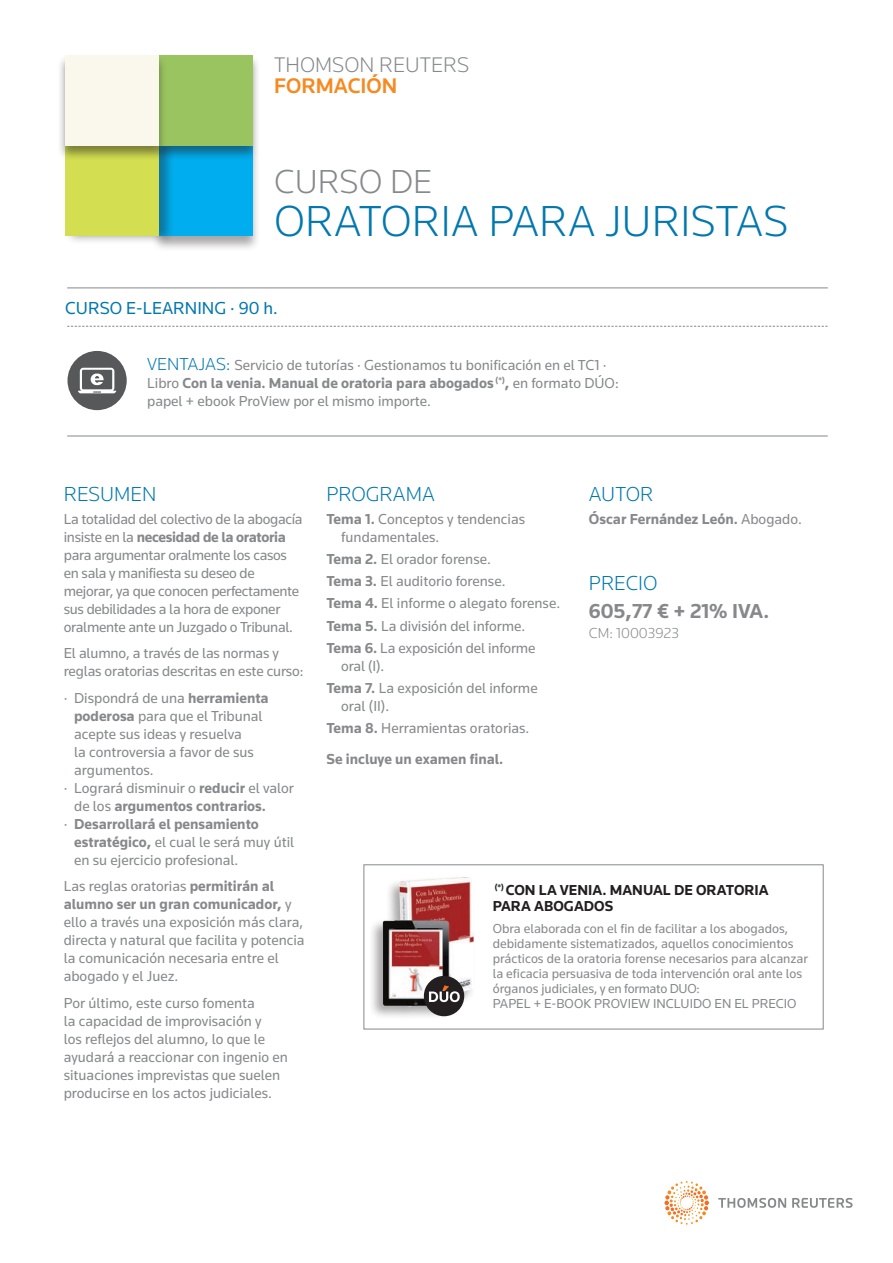
<style>
.page{position:relative;width:893px;height:1263px;background:#fff}
.page>*{position:absolute;margin:0;border:0;box-sizing:border-box;transform-origin:0 0}
.t1{font:300 45px "Knowledge";color:#0078ae}
.t2{font:300 34.5px "Knowledge";color:#86888b}
.t3{font:300 21.9px "Knowledge";color:#86888b}
.t4{font:500 21.9px "Knowledge";color:#f6891f}
.t5{font:300 21px "Knowledge";color:#0078ae}
.t6{font:700 21px "Knowledge";color:#86888b}
.t7{font:18px "Knowledge";color:#0078ae}
.t8{font:15px/18px "Knowledge";color:#86888b}
.t9{font:15px/18px "Knowledge";letter-spacing:-.02em;color:#86888b}
.t10{font:700 15px "Knowledge";color:#86888b}
.t11{font:700 15px/16.5px "Knowledge";color:#231f20}
.t12{font:300 15px "Knowledge";color:#86888b}
.t13{font:13.5px/15px "Knowledge";color:#86888b}
.s1{font-weight:300;font-size:18px;color:#0078ae}
.s2{font-weight:700}
.s3{font-weight:400}
</style>
<div class="page">
<hr style="left:67px;top:288px;width:761px;height:1px;background:#86888b">
<hr style="left:67px;top:436px;width:761px;height:1px;background:#86888b">
<svg style="left:67px;top:326px;width:761px;height:1px"></svg>
<div style="left:68px;top:351px;width:59px;height:59px;background:#57585a;border-radius:50%"></div>
<svg style="left:78px;top:368px;width:38px;height:25px"></svg>
<svg style="left:718px;top:1198px;width:135px;height:10px"></svg>
<svg style="left:664px;top:1181px;width:45px;height:44px"></svg>
<div style="left:363px;top:864px;width:461px;height:165px;border:1px solid #86888b"></div>
<div style="left:370px;top:875px;width:106px;height:145px;background:#231f20;opacity:.4"></div>
<img style="left:379px;top:875px;width:97px;height:135px">
<div style="left:424px;top:976px;width:40px;height:40px;background:#231f20;border-radius:50%"></div>
<svg style="left:429px;top:985px;width:31px;height:17px"></svg>
<div style="left:151px;top:144px;width:109px;height:108px;background:#231f20;opacity:.4"></div>
<div style="left:159px;top:146px;width:93px;height:90px;background:#00aeef"></div>
<div style="left:64px;top:137px;width:111px;height:108px;background:#231f20;opacity:.4"></div>
<div style="left:65px;top:146px;width:94px;height:90px;background:#d3df50"></div>
<div style="left:151px;top:54px;width:109px;height:107px;background:#231f20;opacity:.5"></div>
<div style="left:159px;top:55px;width:93px;height:91px;background:#9ac45f"></div>
<div style="left:57px;top:54px;width:110px;height:107px;background:#231f20;opacity:.5"></div>
<div style="left:65px;top:55px;width:94px;height:91px;background:#faf7ec"></div>
<h3 class="t3" style="left:274px;top:51px;width:196px">THOMSON REUTERS</h3>
<h3 class="t4" style="left:274px;top:72px;width:125px">FORMACIÓN</h3>
<h2 class="t2" style="left:274px;top:160px;width:43px">CURSO</h2>
<h2 class="t2" style="left:390px;top:160px;width:43px">DE</h2>
<h1 class="t1" style="left:274px;top:193px;width:515px">ORATORIA PARA JURISTAS</h1>
<p class="t7" style="left:65px;top:297px;width:214px">CURSO E-LEARNING · 90 h.</p>
<p class="t8" style="left:147px;top:356px;width:473px"><span class="s1">VENTAJAS:</span> Servicio de tutorías · Gestionamos tu bonificación en el TC1 ·<br>Libro <span class="s2">Con la venia. Manual de oratoria para abogados</span> <sup>(*)</sup><span class="s2">,</span> en formato DÚO: papel + ebook ProView por el mismo importe.</p>
<h3 class="t5" style="left:64px;top:481px;width:94px">RESUMEN</h3>
<p class="t9" style="left:64px;top:509px;width:240px">La totalidad del colectivo de la abogacía insiste en la <span class="s2">necesidad de la oratoria </span>para argumentar oralmente los casos en sala y manifiesta su deseo de mejorar, ya que conocen perfectamente sus debilidades a la hora de exponer oralmente ante un Juzgado o Tribunal.</p>
<p class="t8" style="left:64px;top:644px;width:241px">El alumno, a través de las normas y reglas oratorias descritas en este curso:</p>
<p class="t8" style="left:64px;top:688px;width:206px">· Dispondrá de una <span class="s2">herramienta</span></p>
<p class="t8" style="left:74px;top:706px;width:190px"><span class="s2">poderosa</span> para que el Tribunal</p>
<p class="t8" style="left:74px;top:724px;width:169px">acepte sus ideas y resuelva</p>
<p class="t8" style="left:74px;top:742px;width:181px">la controversia a favor de sus</p>
<p class="t8" style="left:74px;top:760px;width:81px">argumentos.</p>
<p class="t8" style="left:64px;top:778px;width:232px">· Logrará disminuir o <span class="s2">reducir</span> el valor</p>
<p class="t10" style="left:74px;top:796px;width:193px"><span class="s3">de los</span> argumentos contrarios.</p>
<p class="t10" style="left:64px;top:814px;width:197px"><span class="s3">·</span> Desarrollará el pensamiento</p>
<p class="t8" style="left:74px;top:832px;width:222px"><span class="s2">estratégico,</span> el cual le será muy útil</p>
<p class="t8" style="left:74px;top:850px;width:166px">en su ejercicio profesional.</p>
<p class="t8" style="left:64px;top:877px;width:242px">Las reglas oratorias <span class="s2">permitirán al alumno ser un gran comunicador,</span> y ello a través una exposición más clara, directa y natural que facilita y potencia la comunicación necesaria entre el abogado y el Juez.</p>
<p class="t8" style="left:64px;top:993px;width:226px">Por último, este curso fomenta<br>la capacidad de improvisación y<br>los reflejos del alumno, lo que le ayudará a reaccionar con ingenio en situaciones imprevistas que suelen producirse en los actos judiciales.</p>
<h3 class="t5" style="left:326px;top:481px;width:110px">PROGRAMA</h3>
<p class="t8" style="left:341px;top:509px;width:185px;text-indent:-15px"><span class="s2">Tema 1.</span> Conceptos y tendencias fundamentales.</p>
<p class="t8" style="left:326px;top:547px;width:235px;line-height:22.2px"><span class="s2">Tema 2.</span> El orador forense.<br><span class="s2">Tema 3.</span> El auditorio forense.<br><span class="s2">Tema 4.</span> El informe o alegato forense.<br><span class="s2">Tema 5.</span> La división del informe.<br><span class="s2">Tema 6.</span> La exposición del informe</p>
<p class="t8" style="left:326px;top:654px;width:213px;line-height:22.2px;text-indent:15px">oral (I).<br><span class="s2">Tema 7.</span> La exposición del informe</p>
<p class="t8" style="left:326px;top:695px;width:205px;line-height:22.2px;text-indent:15px">oral (II).<br><span class="s2">Tema 8.</span> Herramientas oratorias.</p>
<p class="t10" style="left:326px;top:750px;width:178px">Se incluye un examen final.</p>
<h3 class="t5" style="left:589px;top:481px;width:66px">AUTOR</h3>
<p class="t10" style="left:589px;top:509px;width:214px">Óscar Fernández León. <span class="s3">Abogado.</span></p>
<h3 class="t5" style="left:589px;top:570px;width:70px">PRECIO</h3>
<h3 class="t6" style="left:589px;top:598px;width:182px">605,77 € + 21% IVA.</h3>
<p class="t12" style="left:589px;top:623px;width:92px">CM: 10003923</p>
<p class="t11" style="left:493px;top:881px;width:270px"><sup>(*)</sup> Con la venia. Manual de orat oria para abogados</p>
<p class="t13" style="left:493px;top:921px;width:317px">Obra elaborada con el fin de facilitar a los abogados, debidamente sistematizados, aquellos conocimientos prácticos de la oratoria forense necesarios para alcanzar la eficacia persuasiva de toda intervención oral ante los órganos judiciales, y en formato DUO:<br>PAPEL + E-BOOK PROVIEW INCLUIDO EN EL PRECIO</p>
</div>
